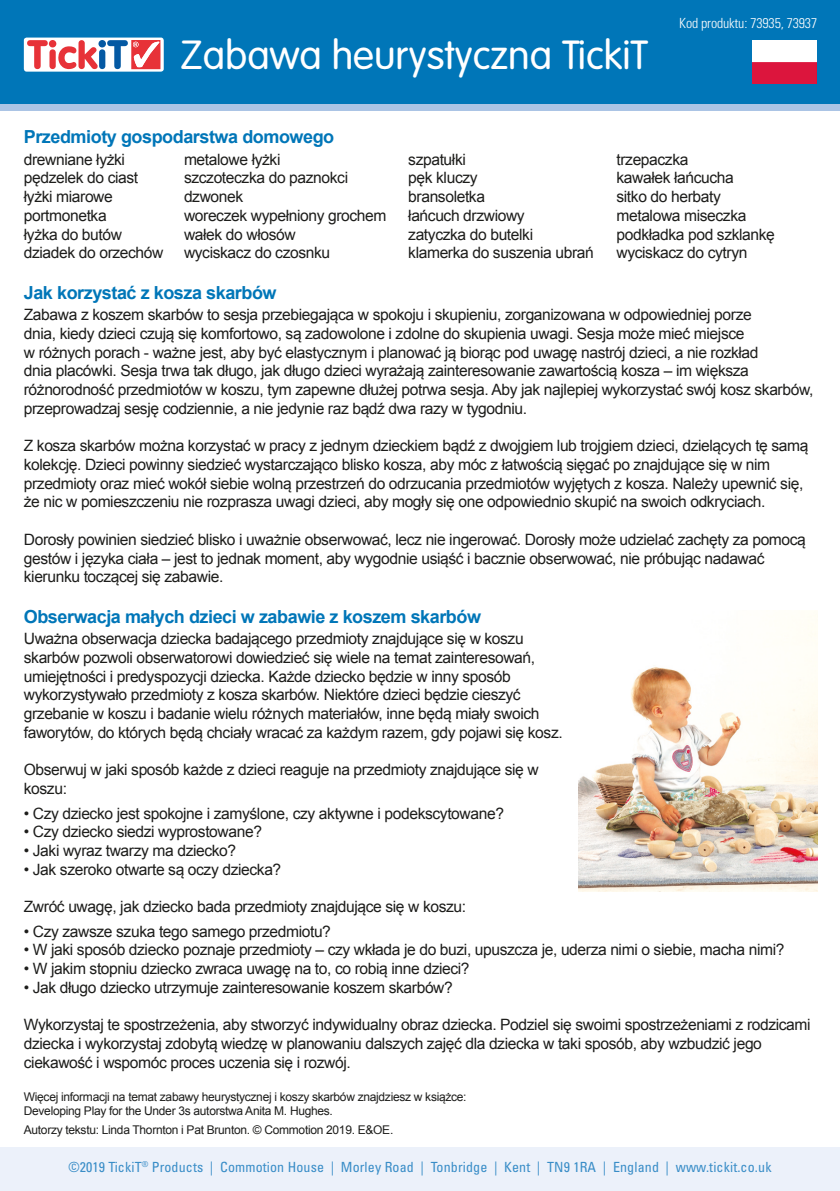
<style>
.page{position:relative;width:840px;height:1191px;background:#fff}
.page>*{position:absolute;margin:0;border:0;box-sizing:border-box;transform-origin:0 0}
.t1{font:300 40px "VAG Rounded";color:#fff}
.t2{font:700 18px "Arial";letter-spacing:-.025em;color:#0076b8}
.t3{font:15.6px/18.8px "Arial";letter-spacing:-.025em;color:#1d1d1b}
.t4{font:condensed 14px "Univers";letter-spacing:.01em;color:#398dc7}
.t5{font:300 condensed 14px "Univers";letter-spacing:-.01em;color:#fff}
.t6{font:12px "Arial";letter-spacing:-.025em;color:#1d1d1b}
</style>
<div class="page">
<div style="left:0;top:22px;width:839px;height:89px;background:#abc4e5"></div>
<div style="left:0;top:0;width:839px;height:103px;background:#0076b8"></div>
<img style="left:752px;top:40px;width:64px;height:44px">
<div style="left:0;top:1147px;width:839px;height:44px;background:#ecf1fa"></div>
<div style="left:24px;top:38px;width:140px;height:34px;background:#fff;border-radius:3px"></div>
<svg style="left:27px;top:40px;width:133px;height:29px"></svg>
<img style="left:578px;top:614px;width:238px;height:277px">
<p class="t1" style="left:180px;top:32px;width:469px">Zabawa heurystyczna TickiT</p>
<p class="t5" style="left:678px;top:15px;width:139px">Kod produktu: 73935, 73937</p>
<p class="t2" style="left:24px;top:125px;width:312px">Przedmioty gospodarstwa domowego</p>
<p class="t3" style="left:24px;top:150px;width:103px">drewniane łyżki</p>
<p class="t3" style="left:184px;top:150px;width:98px">metalowe łyżki</p>
<p class="t3" style="left:408px;top:150px;width:59px">szpatułki</p>
<p class="t3" style="left:616px;top:150px;width:73px">trzepaczka</p>
<p class="t3" style="left:24px;top:169px;width:116px">pędzelek do ciast</p>
<p class="t3" style="left:184px;top:169px;width:165px">szczoteczka do paznokci</p>
<p class="t3" style="left:408px;top:169px;width:71px">pęk kluczy</p>
<p class="t3" style="left:616px;top:169px;width:119px">kawałek łańcucha</p>
<p class="t3" style="left:24px;top:187px;width:90px">łyżki miarowe</p>
<p class="t3" style="left:184px;top:187px;width:61px">dzwonek</p>
<p class="t3" style="left:408px;top:187px;width:78px">bransoletka</p>
<p class="t3" style="left:616px;top:187px;width:106px">sitko do herbaty</p>
<p class="t3" style="left:24px;top:206px;width:84px">portmonetka</p>
<p class="t3" style="left:184px;top:206px;width:204px">woreczek wypełniony grochem</p>
<p class="t3" style="left:408px;top:206px;width:118px">łańcuch drzwiowy</p>
<p class="t3" style="left:616px;top:206px;width:131px">metalowa miseczka</p>
<p class="t3" style="left:24px;top:225px;width:100px">łyżka do butów</p>
<p class="t3" style="left:184px;top:225px;width:113px">wałek do włosów</p>
<p class="t3" style="left:408px;top:225px;width:126px">zatyczka do butelki</p>
<p class="t3" style="left:616px;top:225px;width:160px">podkładka pod szklankę</p>
<p class="t3" style="left:24px;top:244px;width:141px">dziadek do orzechów</p>
<p class="t3" style="left:184px;top:244px;width:148px">wyciskacz do czosnku</p>
<p class="t3" style="left:408px;top:244px;width:187px">klamerka do suszenia ubrań</p>
<p class="t3" style="left:616px;top:244px;width:132px">wyciskacz do cytryn</p>
<p class="t2" style="left:24px;top:280px;width:254px">Jak korzystać z kosza skarbów</p>
<p class="t3" style="left:24px;top:305px;width:790px">Zabawa z koszem skarbów to sesja przebiegająca w spokoju i skupieniu, zorganizowana w odpowiedniej porze<br>dnia, kiedy dzieci czują się komfortowo, są zadowolone i zdolne do skupienia uwagi. Sesja może mieć miejsce<br>w różnych porach - ważne jest, aby być elastycznym i planować ją biorąc pod uwagę nastrój dzieci, a nie rozkład<br>dnia placówki. Sesja trwa tak długo, jak długo dzieci wyrażają zainteresowanie zawartością kosza – im większa różnorodność przedmiotów w koszu, tym zapewne dłużej potrwa sesja. Aby jak najlepiej wykorzystać swój kosz skarbów, przeprowadzaj sesję codziennie, a nie jedynie raz bądź dwa razy w tygodniu.</p>
<p class="t3" style="left:24px;top:436px;width:785px">Z kosza skarbów można korzystać w pracy z jednym dzieckiem bądź z dwojgiem lub trojgiem dzieci, dzielących tę samą kolekcję. Dzieci powinny siedzieć wystarczająco blisko kosza, aby móc z łatwością sięgać po znajdujące się w nim przedmioty oraz mieć wokół siebie wolną przestrzeń do odrzucania przedmiotów wyjętych z kosza. Należy upewnić się, że nic w pomieszczeniu nie rozprasza uwagi dzieci, aby mogły się one odpowiednio skupić na swoich odkryciach.</p>
<p class="t3" style="left:24px;top:530px;width:783px">Dorosły powinien siedzieć blisko i uważnie obserwować, lecz nie ingerować. Dorosły może udzielać zachęty za pomocą gestów i języka ciała – jest to jednak moment, aby wygodnie usiąść i bacznie obserwować, nie próbując nadawać kierunku toczącej się zabawie.</p>
<p class="t2" style="left:24px;top:604px;width:458px">Obserwacja małych dzieci w zabawie z koszem skarbów</p>
<p class="t3" style="left:24px;top:629px;width:540px">Uważna obserwacja dziecka badającego przedmioty znajdujące się w koszu skarbów pozwoli obserwatorowi dowiedzieć się wiele na temat zainteresowań, umiejętności i predyspozycji dziecka. Każde dziecko będzie w inny sposób wykorzystywało przedmioty z kosza skarbów. Niektóre dzieci będzie cieszyć grzebanie w koszu i badanie wielu różnych materiałów, inne będą miały swoich faworytów, do których będą chciały wracać za każdym razem, gdy pojawi się kosz.</p>
<p class="t3" style="left:24px;top:760px;width:516px">Obserwuj w jaki sposób każde z dzieci reaguje na przedmioty znajdujące się w koszu:</p>
<p class="t3" style="left:24px;top:803px;width:481px">• Czy dziecko jest spokojne i zamyślone, czy aktywne i podekscytowane?</p>
<p class="t3" style="left:24px;top:822px;width:239px">• Czy dziecko siedzi wyprostowane?</p>
<p class="t3" style="left:24px;top:841px;width:214px">• Jaki wyraz twarzy ma dziecko?</p>
<p class="t3" style="left:24px;top:860px;width:259px">• Jak szeroko otwarte są oczy dziecka?</p>
<p class="t3" style="left:24px;top:897px;width:443px">Zwróć uwagę, jak dziecko bada przedmioty znajdujące się w koszu:</p>
<p class="t3" style="left:24px;top:921px;width:308px">• Czy zawsze szuka tego samego przedmiotu?</p>
<p class="t3" style="left:24px;top:940px;width:761px">• W jaki sposób dziecko poznaje przedmioty – czy wkłada je do buzi, upuszcza je, uderza nimi o siebie, macha nimi?</p>
<p class="t3" style="left:24px;top:959px;width:447px">• W jakim stopniu dziecko zwraca uwagę na to, co robią inne dzieci?</p>
<p class="t3" style="left:24px;top:978px;width:430px">• Jak długo dziecko utrzymuje zainteresowanie koszem skarbów?</p>
<p class="t3" style="left:24px;top:1015px;width:787px">Wykorzystaj te spostrzeżenia, aby stworzyć indywidualny obraz dziecka. Podziel się swoimi spostrzeżeniami z rodzicami dziecka i wykorzystaj zdobytą wiedzę w planowaniu dalszych zajęć dla dziecka w taki sposób, aby wzbudzić jego ciekawość i wspomóc proces uczenia się i rozwój.</p>
<p class="t6" style="left:24px;top:1088px;width:444px">Więcej informacji na temat zabawy heurystycznej i koszy skarbów znajdziesz w książce:</p>
<p class="t6" style="left:24px;top:1103px;width:310px">Developing Play for the Under 3s autorstwa Anita M. Hughes.</p>
<p class="t6" style="left:24px;top:1121px;width:371px">Autorzy tekstu: Linda Thornton i Pat Brunton. © Commotion 2019. E&amp;OE.</p>
<p class="t4" style="left:68px;top:1158px;width:704px">©2019 TickiT<sup>®</sup> Products | Commotion House | Morley Road | Tonbridge | Kent | TN9 1RA | England | www.tickit.co.uk</p>
</div>
